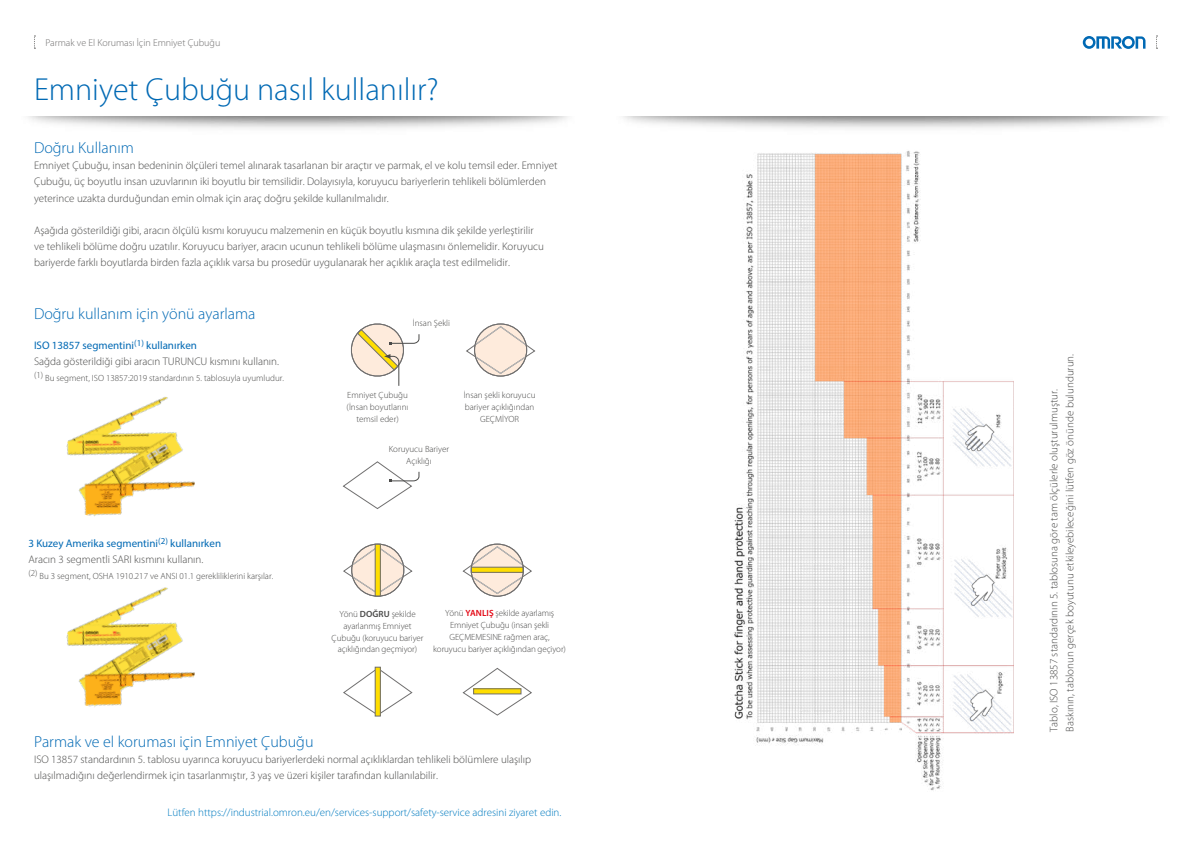
<style>
.page{position:relative;width:1191px;height:842px;background:#fff}
.page>*{position:absolute;margin:0;border:0;box-sizing:border-box;transform-origin:0 0}
.t1{font:300 32px "Myriad Pro";color:#0069b4}
.t2{font:300 16px "Myriad Pro";color:#0069b4}
.t3{font:300 11px/16px "Myriad Pro";color:#4a4a49}
.t4{font:300 11px "Myriad Pro";color:#007bc0}
.t5{font:300 10px "Myriad Pro";color:#706f6f}
.t6{font:300 9px/12px "Myriad Pro";color:#4a4a49;text-align:center}
.s1{font-weight:400;color:#0069b4}
.s2{font-weight:600}
.s3{font-weight:600;color:#e30613}
</style>
<div class="page">
<img style="left:730px;top:151px;width:283px;height:639px">
<img style="left:66px;top:397px;width:129px;height:120px">
<img style="left:66px;top:587px;width:129px;height:120px">
<svg style="left:1082px;top:36px;width:63px;height:13px"></svg>
<svg style="left:34px;top:36px;width:1px;height:13px"></svg>
<svg style="left:1156px;top:36px;width:1px;height:13px"></svg>
<svg style="left:466px;top:326px;width:69px;height:48px"></svg>
<div style="left:474px;top:324px;width:53px;height:52px;border:1px solid #706f6f;border-radius:50%"></div>
<svg style="left:343px;top:546px;width:70px;height:48px"></svg>
<div style="left:351px;top:544px;width:53px;height:53px;border:1px solid #706f6f;border-radius:50%"></div>
<div style="left:375px;top:544px;width:5px;height:52px;background:#ffde00"></div>
<div style="left:375px;top:544px;width:6px;height:52px;border:1px solid #706f6f"></div>
<svg style="left:462px;top:546px;width:70px;height:48px"></svg>
<div style="left:471px;top:544px;width:53px;height:53px;border:1px solid #706f6f;border-radius:50%"></div>
<svg style="left:343px;top:667px;width:70px;height:49px"></svg>
<div style="left:375px;top:667px;width:5px;height:49px;background:#ffde00"></div>
<div style="left:375px;top:667px;width:6px;height:49px;border:1px solid #706f6f"></div>
<svg style="left:462px;top:668px;width:70px;height:48px"></svg>
<svg style="left:343px;top:461px;width:76px;height:48px"></svg>
<svg style="left:351px;top:323px;width:68px;height:63px"></svg>
<p class="t5" style="left:45px;top:37px;width:176px">Parmak ve El Koruması İçin Emniyet Çubuğu</p>
<h1 class="t1" style="left:34px;top:71px;width:406px">Emniyet Çubuğu nasıl kullanılır?</h1>
<h2 class="t2" style="left:34px;top:139px;width:101px">Doğru Kullanım</h2>
<p class="t3" style="left:34px;top:158px;width:525px">Emniyet Çubuğu, insan bedeninin ölçüleri temel alınarak tasarlanan bir araçtır ve parmak, el ve kolu temsil eder. Emniyet<br>Çubuğu, üç boyutlu insan uzuvlarının iki boyutlu bir temsilidir. Dolayısıyla, koruyucu bariyerlerin tehlikeli bölümlerden yeterince uzakta durduğundan emin olmak için araç doğru şekilde kullanılmalıdır.</p>
<p class="t3" style="left:34px;top:222px;width:511px">Aşağıda gösterildiği gibi, aracın ölçülü kısmı koruyucu malzemenin en küçük boyutlu kısmına dik şekilde yerleştirilir ve tehlikeli bölüme doğru uzatılır. Koruyucu bariyer, aracın ucunun tehlikeli bölüme ulaşmasını önlemelidir. Koruyucu bariyerde farklı boyutlarda birden fazla açıklık varsa bu prosedür uygulanarak her açıklık araçla test edilmelidir.</p>
<h2 class="t2" style="left:34px;top:305px;width:223px">Doğru kullanım için yönü ayarlama</h2>
<p class="t3" style="left:34px;top:337px;width:246px"><span class="s1">ISO 13857 segmentini</span><sup>(1)</sup> <span class="s1">kullanırken<br></span>Sağda gösterildiği gibi aracın TURUNCU kısmını kullanın.</p>
<p class="t6" style="left:34px;top:372px;width:252px">(1) Bu segment, ISO 13857:2019 standardının 5. tablosuyla uyumludur.</p>
<p class="t3" style="left:28px;top:535px;width:194px"><span class="s1">3 Kuzey Amerika segmentini</span><sup>(2)</sup> <span class="s1">kullanırken<br></span>Aracın 3 segmentli SARI kısmını kullanın.</p>
<p class="t6" style="left:28px;top:570px;width:246px">(2) Bu 3 segment, OSHA 1910.217 ve ANSI 01.1 gerekliliklerini karşılar.</p>
<p class="t6" style="left:413px;top:317px;width:39px">İnsan Şekli</p>
<p class="t6" style="left:347px;top:389px;width:63px">Emniyet Çubuğu (İnsan boyutlarını temsil eder)</p>
<p class="t6" style="left:389px;top:443px;width:62px">Koruyucu Bariyer<br>Açıklığı</p>
<p class="t6" style="left:464px;top:389px;width:73px">İnsan şekli koruyucu bariyer açıklığından<br>GEÇMİYOR</p>
<p class="t6" style="left:332px;top:608px;width:93px">Yönü <span class="s2">DOĞRU</span> şekilde ayarlanmış Emniyet<br>Çubuğu (koruyucu bariyer açıklığından geçmiyor)</p>
<p class="t6" style="left:433px;top:608px;width:134px">Yönü <span class="s3">YANLIŞ</span> şekilde ayarlamış<br>Emniyet Çubuğu (insan şekli<br>GEÇMEMESINE rağmen araç, koruyucu bariyer açıklığından geçiyor)</p>
<h2 class="t2" style="left:34px;top:733px;width:281px">Parmak ve el koruması için Emniyet Çubuğu</h2>
<p class="t3" style="left:34px;top:752px;width:499px">ISO 13857 standardının 5. tablosu uyarınca koruyucu bariyerlerdeki normal açıklıklardan tehlikeli bölümlere ulaşılıp ulaşılmadığını değerlendirmek için tasarlanmıştır, 3 yaş ve üzeri kişiler tarafından kullanılabilir.</p>
<p class="t4" style="left:167px;top:806px;width:395px">Lütfen https://industrial.omron.eu/en/services-support/safety-service adresini ziyaret edin.</p>
<p class="t3" style="left:1046px;top:732px;width:379px;rotate:-90deg">Tablo, ISO 13857 standardının 5. tablosuna göre tam ölçülerle oluşturulmuştur.<br>Baskının, tablonun gerçek boyutunu etkileyebileceğini lütfen göz önünde bulundurun.</p>
</div>
